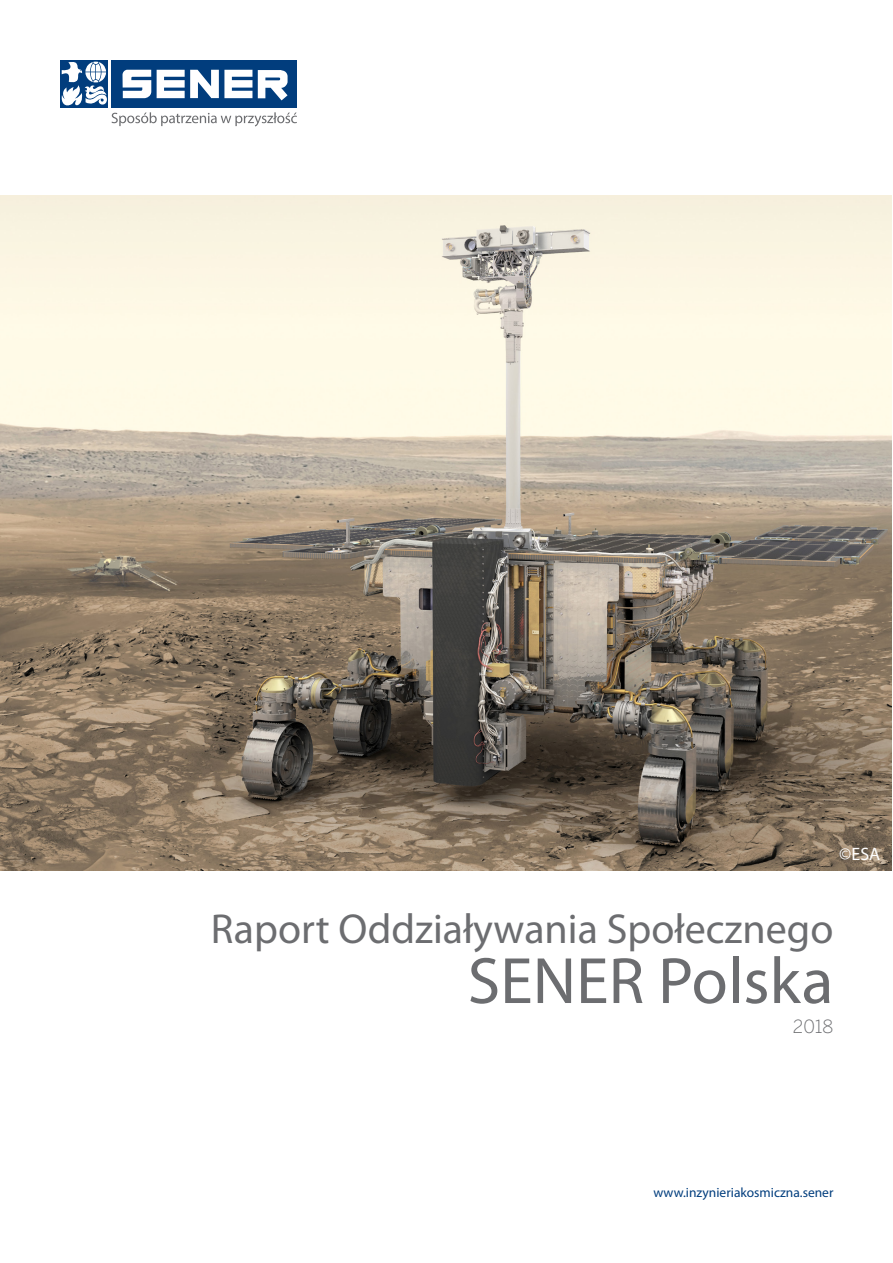
<style>
.page{position:relative;width:893px;height:1263px;background:#fff}
.page>*{position:absolute;margin:0;border:0;box-sizing:border-box;transform-origin:0 0}
.t1{font:66px "Myriad Pro";color:#6c6d70}
.t2{font:42px "Myriad Pro";color:#6c6d70}
.t3{font:300 18px "Benton Sans";color:#6c6d70}
.t4{font:18px "Myriad Pro";color:#fff}
.t5{font:13.5px "Myriad Pro";color:#013d7d}
</style>
<div class="page">
<svg style="left:60px;top:60px;width:237px;height:66px"></svg>
<img style="left:0;top:196px;width:892px;height:675px">
<p class="t4" style="left:839px;top:843px;width:42px">©ESA</p>
<p class="t2" style="left:211px;top:903px;width:624px">Raport Oddziaływania Społecznego</p>
<h1 class="t1" style="left:468px;top:940px;width:367px">SENER Polska</h1>
<p class="t3" style="left:793px;top:1016px;width:42px">2018</p>
<p class="t5" style="left:653px;top:1184px;width:181px">www.inzynieriakosmiczna.sener</p>
</div>
